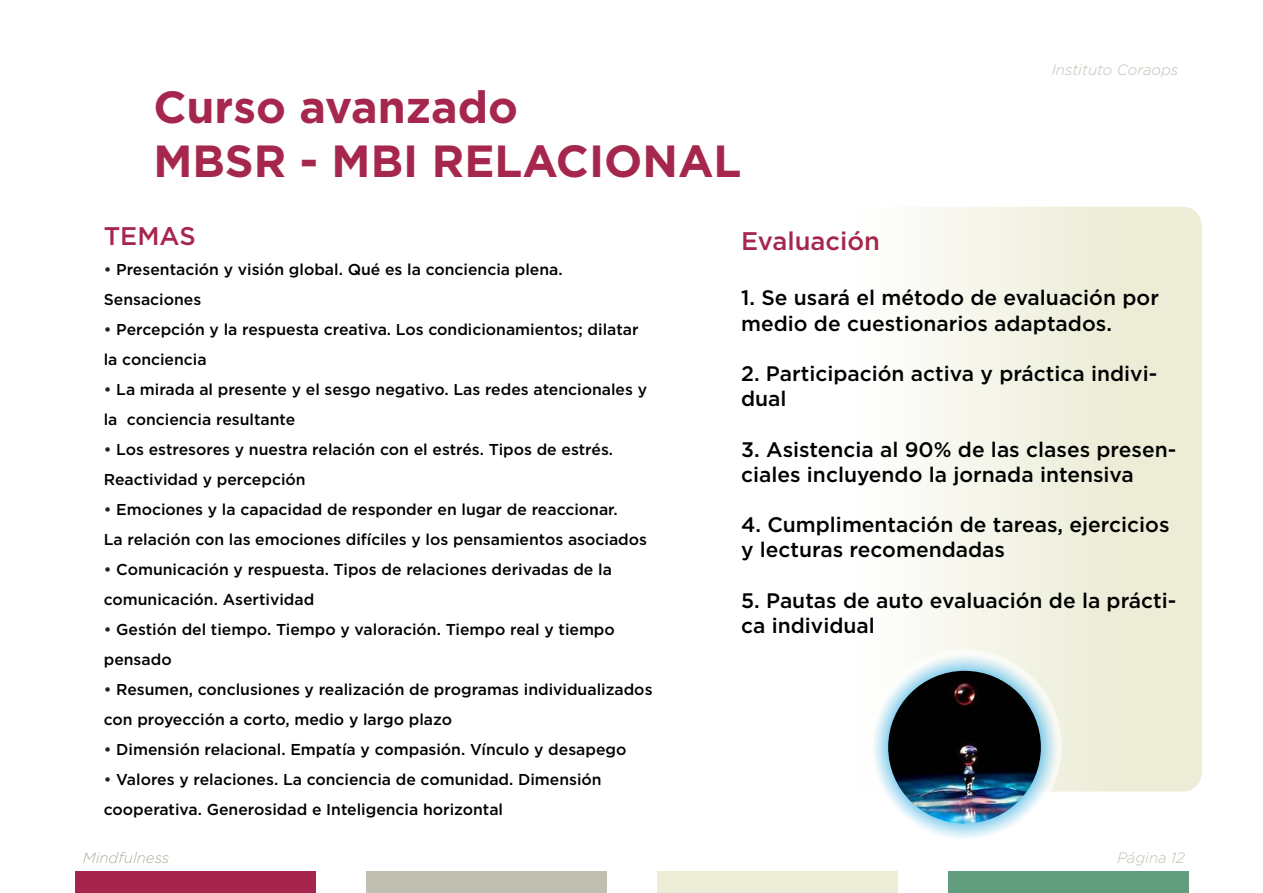
<style>
.page{position:relative;width:1263px;height:893px;background:#fff}
.page>*{position:absolute;margin:0;border:0;box-sizing:border-box;transform-origin:0 0}
.t1{font:700 45px/54px "Gotham";color:#a6274e}
.t2{font:500 25.5px "Gotham";color:#a6274e}
.t3{font:500 21px/25.2px "Gotham";color:#000}
.t4{font:500 15.75px/30px "Gotham";color:#000}
.t5{font:italic 300 15px "Gotham";color:#c1bfb1}
.t6{font:italic 300 15px "Gotham";color:#aeac9d}
.s1{color:#222221}
</style>
<div class="page">
<svg style="left:919px;top:207px;width:283px;height:584px;background:#f0f0e0"></svg>
<div style="left:75px;top:871px;width:240px;height:22px;background:#a7254d"></div>
<div style="left:366px;top:871px;width:240px;height:22px;background:#c1bfb1"></div>
<div style="left:657px;top:871px;width:240px;height:22px;background:#ececd7"></div>
<div style="left:948px;top:871px;width:240px;height:22px;background:#629d80"></div>
<svg style="left:867px;top:649px;width:195px;height:195px"></svg>
<img style="left:888px;top:671px;width:153px;height:152px;border-radius:76px">
<h1 class="t1" style="left:153px;top:79px;width:590px">Curso avanzado<br>MBSR - MBI RELACIONAL</h1>
<p class="t5" style="left:1052px;top:60px;width:128px">Instituto Coraops</p>
<h2 class="t2" style="left:104px;top:219px;width:93px">TEMAS</h2>
<p class="t4" style="left:104px;top:254px;width:460px"><span class="s1">•</span> Presentación y visión global. Qué es la conciencia plena.<br>Sensaciones</p>
<p class="t4" style="left:104px;top:314px;width:536px"><span class="s1">•</span> Percepción y la respuesta creativa. Los condicionamientos; dilatar la conciencia</p>
<p class="t4" style="left:104px;top:374px;width:545px"><span class="s1">•</span> La mirada al presente y el sesgo negativo. Las redes atencionales y la conciencia resultante</p>
<p class="t4" style="left:104px;top:434px;width:511px"><span class="s1">•</span> Los estresores y nuestra relación con el estrés. Tipos de estrés.<br>Reactividad y percepción</p>
<p class="t4" style="left:104px;top:494px;width:545px"><span class="s1">•</span> Emociones y la capacidad de responder en lugar de reaccionar.<br>La relación con las emociones difíciles y los pensamientos asociados</p>
<p class="t4" style="left:104px;top:554px;width:510px"><span class="s1">•</span> Comunicación y respuesta. Tipos de relaciones derivadas de la comunicación. Asertividad</p>
<p class="t4" style="left:104px;top:614px;width:513px"><span class="s1">•</span> Gestión del tiempo. Tiempo y valoración. Tiempo real y tiempo pensado</p>
<p class="t4" style="left:104px;top:674px;width:550px"><span class="s1">•</span> Resumen, conclusiones y realización de programas individualizados con proyección a corto, medio y largo plazo</p>
<p class="t4" style="left:104px;top:734px;width:524px"><span class="s1">•</span> Dimensión relacional. Empatía y compasión. Vínculo y desapego</p>
<p class="t4" style="left:104px;top:764px;width:499px"><span class="s1">•</span> Valores y relaciones. La conciencia de comunidad. Dimensión cooperativa. Generosidad e Inteligencia horizontal</p>
<h2 class="t2" style="left:741px;top:224px;width:140px">Evaluación</h2>
<h3 class="t3" style="left:741px;top:285px;width:419px">1. Se usará el método de evaluación por medio de cuestionarios adaptados.</h3>
<h3 class="t3" style="left:741px;top:361px;width:418px">2. Participación activa y práctica indivi&shy;dual</h3>
<h3 class="t3" style="left:741px;top:436px;width:437px">3. Asistencia al 90% de las clases presen&shy;ciales incluyendo la jornada intensiva</h3>
<h3 class="t3" style="left:741px;top:512px;width:430px">4. Cumplimentación de tareas, ejercicios y lecturas recomendadas</h3>
<h3 class="t3" style="left:741px;top:587px;width:437px">5. Pautas de auto evaluación de la prácti&shy;ca individual</h3>
<p class="t6" style="left:83px;top:848px;width:88px">Mindfulness</p>
<p class="t5" style="left:1117px;top:848px;width:69px">Página 12</p>
</div>
